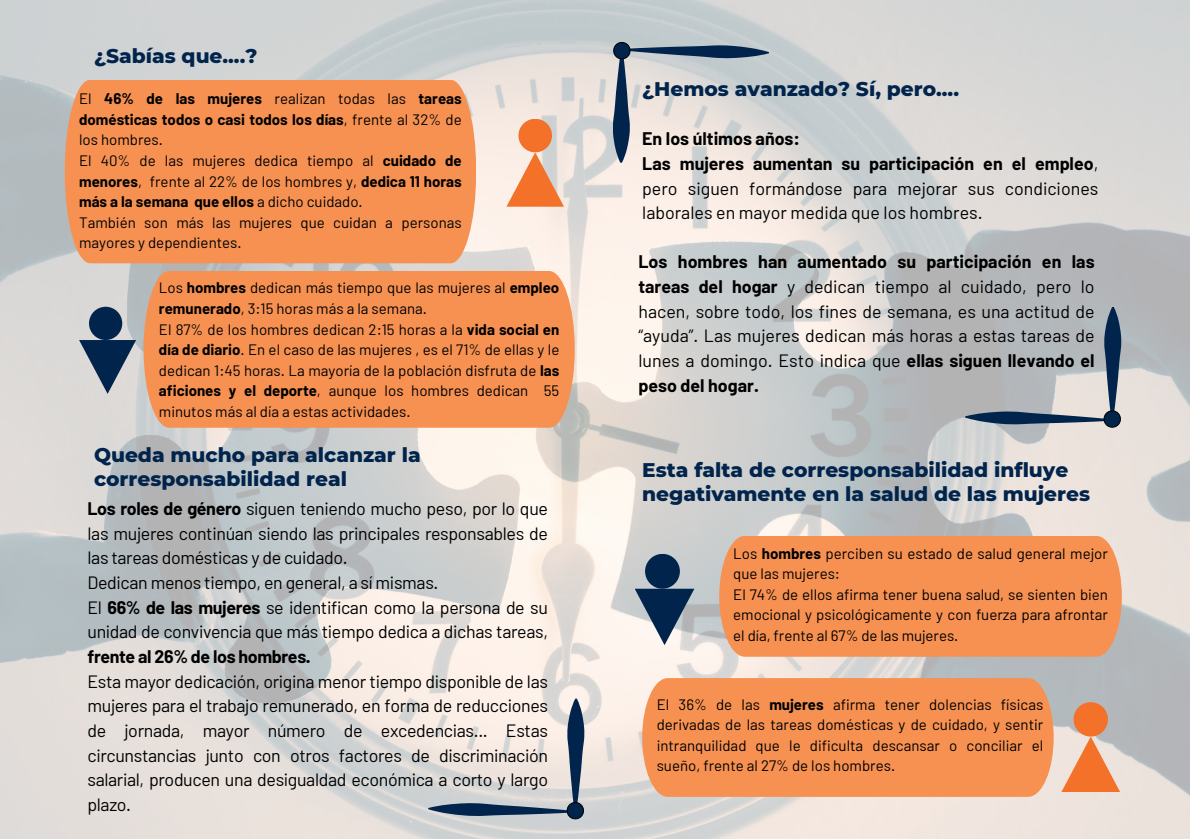
<style>
.page{position:relative;width:1190px;height:839px;background:#fff}
.page>*{position:absolute;margin:0;border:0;box-sizing:border-box;transform-origin:0 0}
.t1{font:800 20.2px/23.6px "Montserrat";color:#01244c}
.t2{font:17.8px/24.6px "Barlow";letter-spacing:-.02em;color:#000;text-align:justify}
.t3{font:700 17.8px "Barlow";color:#000}
.t4{font:15px/20.6px "Barlow";color:#000;text-align:justify}
.t5{font:700 15px/20.6px "Barlow";color:#000;text-align:justify}
.s1{font-weight:400}
.s2{font-weight:700}
</style>
<div class="page">
<img style="left:0;top:0;width:1190px;height:838px">
<div style="left:518px;top:119px;width:34px;height:33px;background:#f37129;border-radius:50%"></div>
<svg style="left:506px;top:152px;width:58px;height:55px;background:#f0ac86"></svg>
<div style="left:89px;top:307px;width:33px;height:33px;background:#01244c;border-radius:50%"></div>
<svg style="left:79px;top:340px;width:57px;height:54px;background:#6e7e91"></svg>
<div style="left:144px;top:271px;width:431px;height:156px;background:#f69152"></div>
<div style="left:65px;top:80px;width:411px;height:183px;background:#f69152"></div>
<svg style="left:428px;top:698px;width:156px;height:121px;background:#cbc9ca"></svg>
<svg style="left:965px;top:307px;width:156px;height:120px;background:#a3a9af"></svg>
<svg style="left:613px;top:42px;width:156px;height:121px;background:#c1c2c5"></svg>
<div style="left:645px;top:554px;width:35px;height:34px;background:#01244c;border-radius:50%"></div>
<svg style="left:635px;top:588px;width:59px;height:57px"></svg>
<div style="left:719px;top:536px;width:403px;height:120px;background:#f69152"></div>
<div style="left:1074px;top:702px;width:34px;height:34px;background:#f37129;border-radius:50%"></div>
<svg style="left:1061px;top:736px;width:59px;height:56px;background:#eda882"></svg>
<div style="left:642px;top:678px;width:412px;height:118px;background:#f69152"></div>
<p class="t1" style="left:94px;top:44px;width:165px">¿Sabías que....?</p>
<p class="t5" style="left:79px;top:88px;width:384px"><span class="s1">El</span> 46% de las mujeres <span class="s1">realizan todas las</span> tareas domésticas todos o casi todos los días<span class="s1">, frente al 32% de los hombres.</span></p>
<p class="t4" style="left:79px;top:150px;width:384px">El 40% de las mujeres dedica tiempo al <span class="s2">cuidado de menores</span>, frente al 22% de los hombres y, <span class="s2">dedica 11 horas más a la semana que ellos</span> a dicho cuidado.</p>
<p class="t4" style="left:79px;top:211px;width:384px">También son más las mujeres que cuidan a personas mayores y dependientes.</p>
<p class="t4" style="left:159px;top:277px;width:402px">Los <span class="s2">hombres</span> dedican más tiempo que las mujeres al <span class="s2">empleo remunerado</span>, 3:15 horas más a la semana.</p>
<p class="t4" style="left:159px;top:318px;width:402px">El 87% de los hombres dedican 2:15 horas a la <span class="s2">vida social en día de diario</span>. En el caso de las mujeres , es el 71% de ellas y le dedican 1:45 horas. La mayoría de la población disfruta de <span class="s2">las aficiones y el deporte</span>, aunque los hombres dedican 55 minutos más al día a estas actividades.</p>
<p class="t1" style="left:94px;top:443px;width:328px">Queda mucho para alcanzar la corresponsabilidad real</p>
<p class="t2" style="left:87px;top:495px;width:462px"><span class="s2">Los roles de género</span> siguen teniendo mucho peso, por lo que las mujeres continúan siendo las principales responsables de las tareas domésticas y de cuidado.</p>
<p class="t2" style="left:87px;top:569px;width:352px">Dedican menos tiempo, en general, a sí mismas.</p>
<p class="t2" style="left:87px;top:594px;width:462px">El <span class="s2">66% de las mujeres</span> se identifican como la persona de su unidad de convivencia que más tiempo dedica a dichas tareas, <span class="s2">frente al 26% de los hombres.</span></p>
<p class="t2" style="left:87px;top:668px;width:462px">Esta mayor dedicación, origina menor tiempo disponible de las mujeres para el trabajo remunerado, en forma de reducciones de jornada, mayor número de excedencias... Estas circunstancias junto con otros factores de discriminación salarial, producen una desigualdad económica a corto y largo plazo.</p>
<p class="t1" style="left:642px;top:77px;width:318px">¿Hemos avanzado? Sí, pero....</p>
<p class="t3" style="left:642px;top:128px;width:159px">En los últimos años:</p>
<p class="t2" style="left:642px;top:151px;width:458px"><span class="s2">Las mujeres aumentan su participación en el empleo</span>, pero siguen formándose para mejorar sus condiciones laborales en mayor medida que los hombres.</p>
<p class="t2" style="left:638px;top:249px;width:458px"><span class="s2">Los hombres han aumentado su participación en las tareas del hogar</span> y dedican tiempo al cuidado, pero lo hacen, sobre todo, los fines de semana, es una actitud de “ayuda”. Las mujeres dedican más horas a estas tareas de lunes a domingo. Esto indica que <span class="s2">ellas siguen llevando el peso del hogar.</span></p>
<p class="t1" style="left:642px;top:458px;width:449px">Esta falta de corresponsabilidad influye negativamente en la salud de las mujeres</p>
<p class="t4" style="left:733px;top:542px;width:376px">Los <span class="s2">hombres</span> perciben su estado de salud general mejor que las mujeres:</p>
<p class="t4" style="left:733px;top:583px;width:376px">El 74% de ellos afirma tener buena salud, se sienten bien emocional y psicológicamente y con fuerza para afrontar el día, frente al 67% de las mujeres.</p>
<p class="t4" style="left:657px;top:693px;width:388px">El 36% de las <span class="s2">mujeres</span> afirma tener dolencias físicas derivadas de las tareas domésticas y de cuidado, y sentir intranquilidad que le dificulta descansar o conciliar el sueño, frente al 27% de los hombres.</p>
</div>
